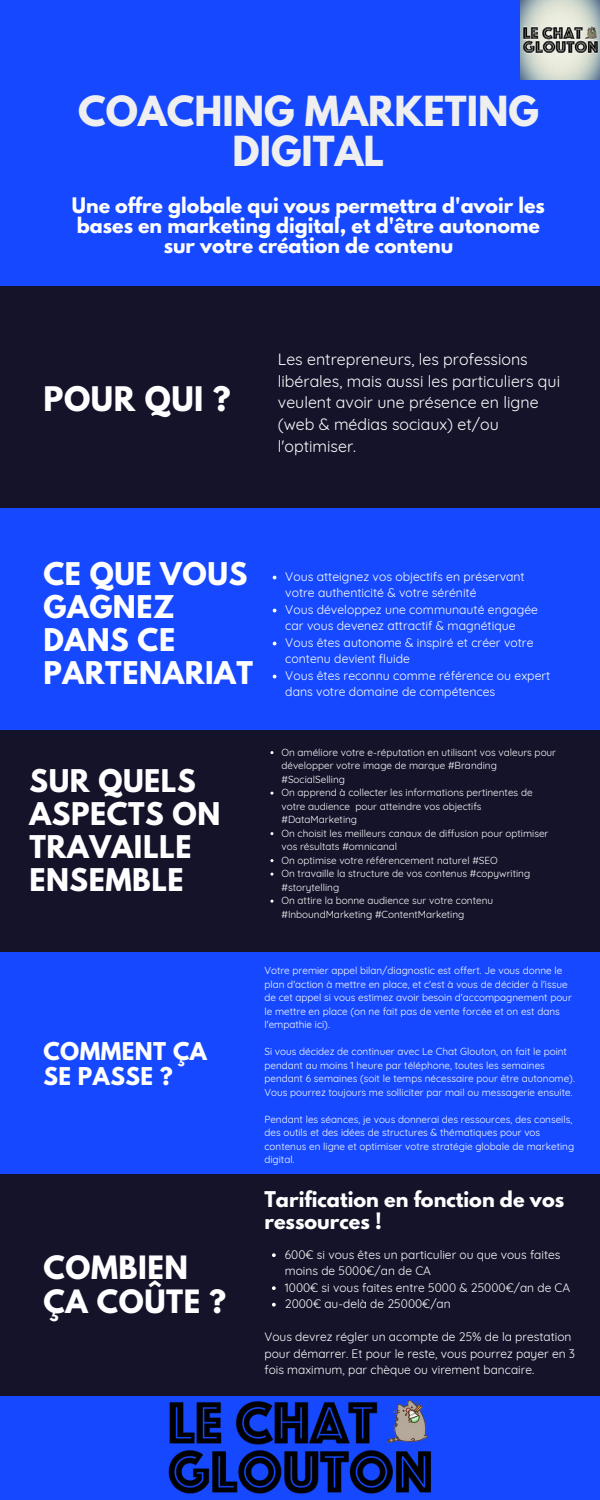
<style>
.page{position:relative;width:600px;height:1500px;background:#1649ff}
.page>*{position:absolute;margin:0;border:0;box-sizing:border-box;transform-origin:0 0}
.t1{font:700 36.8px/39.8px "League Spartan";color:#efefef;text-align:center}
.t2{font:700 30px "League Spartan";letter-spacing:.02em;color:#fff}
.t3{font:700 28.5px/33.8px "League Spartan";letter-spacing:.02em;color:#fff}
.t4{font:700 27.8px/33px "League Spartan";letter-spacing:.02em;color:#fff}
.t5{font:700 21.8px/25.5px "League Spartan";letter-spacing:.02em;color:#fff}
.t6{font:700 19.2px/22.5px "League Spartan";color:#fff}
.t7{font:700 19px/20.2px "League Spartan";color:#fff;text-align:center}
.t8{font:16px/21.8px "Quicksand";color:#fff}
.t9{font:12.2px/16.5px "Quicksand";color:#fff}
.t10{font:12px/16.5px "Quicksand";color:#fff}
.t11{font:10px/13.5px "Quicksand";color:#fff}
</style>
<div class="page">
<div style="left:0;top:286px;width:600px;height:222px;background:#14132a"></div>
<div style="left:0;top:730px;width:600px;height:222px;background:#14132a"></div>
<div style="left:0;top:1174px;width:600px;height:222px;background:#14132a"></div>
<img style="left:168px;top:1399px;width:263px;height:95px">
<img style="left:521px;top:0;width:79px;height:80px">
<svg style="left:272px;top:1253px;width:4px;height:4px"></svg>
<svg style="left:272px;top:1286px;width:4px;height:4px"></svg>
<svg style="left:272px;top:1303px;width:4px;height:4px"></svg>
<p class="t1" style="left:78px;top:96px;width:462px">COACHING MARKETING<br>DIGITAL</p>
<p class="t7" style="left:72px;top:198px;width:475px">Une offre globale qui vous permettra d'avoir les bases en marketing digital, et d'être autonome sur votre création de contenu</p>
<p class="t2" style="left:44px;top:384px;width:189px">POUR QUI ?</p>
<p class="t8" style="left:278px;top:348px;width:284px">Les entrepreneurs, les professions libérales, mais aussi les particuliers qui veulent avoir une présence en ligne (web &amp; médias sociaux) et/ou l'optimiser.</p>
<p class="t4" style="left:44px;top:561px;width:211px">CE QUE VOUS<br>GAGNEZ<br>DANS CE<br>PARTENARIAT</p>
<p class="t9" style="left:285px;top:568px;width:241px">Vous atteignez vos objectifs en préservant votre authenticité &amp; votre sérénité</p>
<p class="t9" style="left:285px;top:601px;width:254px">Vous développez une communauté engagée car vous devenez attractif &amp; magnétique</p>
<p class="t9" style="left:285px;top:634px;width:250px">Vous êtes autonome &amp; inspiré et créer votre contenu devient fluide</p>
<p class="t9" style="left:285px;top:667px;width:267px">Vous êtes reconnu comme référence ou expert dans votre domaine de compétences</p>
<p class="t4" style="left:30px;top:768px;width:192px">SUR QUELS<br>ASPECTS ON<br>TRAVAILLE<br>ENSEMBLE</p>
<p class="t5" style="left:44px;top:1041px;width:165px">COMMENT ÇA<br>SE PASSE ?</p>
<p class="t3" style="left:44px;top:1255px;width:184px">COMBIEN<br>ÇA COÛTE ?</p>
<p class="t11" style="left:281px;top:745px;width:276px">On améliore votre e-réputation en utilisant vos valeurs pour développer votre image de marque #Branding #SocialSelling</p>
<p class="t11" style="left:281px;top:786px;width:253px">On apprend à collecter les informations pertinentes de votre audience pour atteindre vos objectifs #DataMarketing</p>
<p class="t11" style="left:281px;top:826px;width:268px">On choisit les meilleurs canaux de diffusion pour optimiser vos résultats #omnicanal</p>
<p class="t11" style="left:281px;top:853px;width:218px">On optimise votre référencement naturel #SEO</p>
<p class="t11" style="left:281px;top:867px;width:250px">On travaille la structure de vos contenus #copywriting #storytelling</p>
<p class="t11" style="left:281px;top:894px;width:213px">On attire la bonne audience sur votre contenu #InboundMarketing #ContentMarketing</p>
<p class="t11" style="left:264px;top:964px;width:309px">Votre premier appel bilan/diagnostic est offert. Je vous donne le plan d'action à mettre en place, et c'est à vous de décider à l'issue de cet appel si vous estimez avoir besoin d'accompagnement pour le mettre en place (on ne fait pas de vente forcée et on est dans l'empathie ici).</p>
<p class="t11" style="left:264px;top:1044px;width:312px">Si vous décidez de continuer avec Le Chat Glouton, on fait le point pendant au moins 1 heure par téléphone, toutes les semaines pendant 6 semaines (soit le temps nécessaire pour être autonome).<br>Vous pourrez toujours me solliciter par mail ou messagerie ensuite.</p>
<p class="t11" style="left:264px;top:1112px;width:311px">Pendant les séances, je vous donnerai des ressources, des conseils, des outils et des idées de structures &amp; thématiques pour vos contenus en ligne et optimiser votre stratégie globale de marketing digital.</p>
<p class="t6" style="left:264px;top:1190px;width:301px">Tarification en fonction de vos ressources !</p>
<p class="t10" style="left:285px;top:1246px;width:277px">600€ si vous êtes un particulier ou que vous faites moins de 5000€/an de CA</p>
<p class="t10" style="left:285px;top:1279px;width:287px">1000€ si vous faites entre 5000 &amp; 25000€/an de CA</p>
<p class="t10" style="left:285px;top:1295px;width:167px">2000€ au-delà de 25000€/an</p>
<p class="t10" style="left:264px;top:1328px;width:312px">Vous devrez régler un acompte de 25% de la prestation pour démarrer. Et pour le reste, vous pourrez payer en 3 fois maximum, par chèque ou virement bancaire.</p>
</div>
